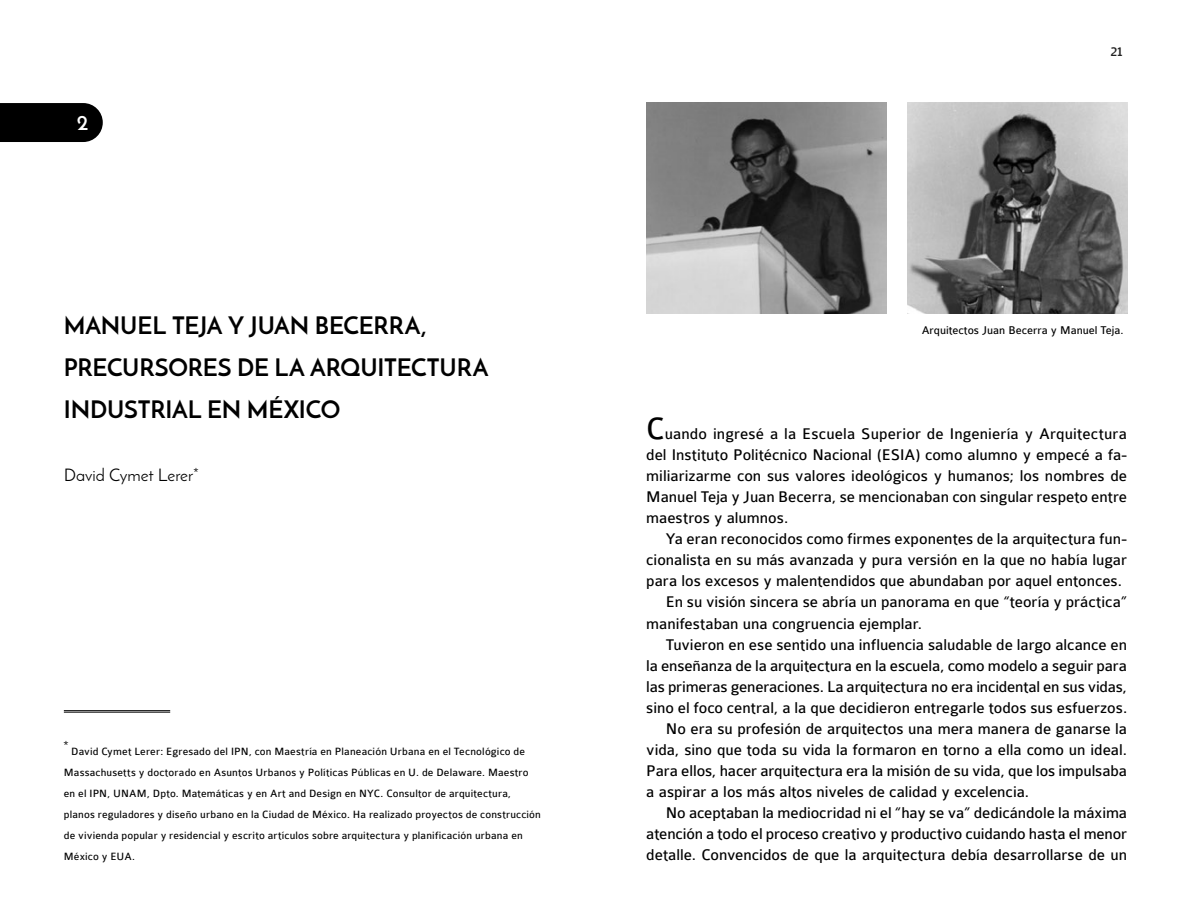
<style>
.page{position:relative;width:1191px;height:915px;background:#fff}
.page>*{position:absolute;margin:0;border:0;box-sizing:border-box;transform-origin:0 0}
.t1{font:700 24px/42px "Josefin Sans";letter-spacing:-.005em;color:#000}
.t2{font:700 21px "Josefin Sans";color:#fff}
.t3{font:17.25px "Josefin Sans";color:#000}
.t4{font:16.5px/21px "Colaborate";letter-spacing:-.005em;color:#000;text-align:justify}
.t5{font:12px "Colaborate";color:#000}
.t6{font:11.25px/21px "Colaborate";letter-spacing:.015em;color:#000}
.t7{font:700 11.25px "Euphemia UCAS";color:#212121}
.t8{font:10.95px "Colaborate";color:#000}
.s1{font-size:33px}
</style>
<div class="page">
<hr style="left:64px;top:710px;width:106px;height:1px;background:#000">
<hr style="left:64px;top:711px;width:106px;height:1px;background:#000">
<svg style="left:0;top:103px;width:103px;height:39px;background:#0b0b0b"></svg>
<img style="left:908px;top:103px;width:219px;height:210px">
<img style="left:646px;top:103px;width:240px;height:210px">
<p class="t2" style="left:77px;top:110px;width:13px">2</p>
<h1 class="t1" style="left:64px;top:304px;width:426px">MANUEL TEJA Y JUAN BECERRA,<br>PRECURSORES DE LA ARQUITECTURA<br>INDUSTRIAL EN MÉXICO</h1>
<p class="t3" style="left:64px;top:464px;width:136px">David Cymet Lerer<sup>*</sup></p>
<p class="t8" style="left:64px;top:739px;width:6px">*</p>
<p class="t6" style="left:64px;top:740px;width:478px;text-indent:7px">David Cymet Lerer: Egresado del IPN, con Maestría en Planeación Urbana en el Tecnológico de Massachusetts y doctorado en Asuntos Urbanos y Políticas Públicas en U. de Delaware. Maestro en el IPN, UNAM, Dpto. Matemáticas y en Art and Design en NYC. Consultor de arquitectura, planos reguladores y diseño urbano en la Ciudad de México. Ha realizado proyectos de construcción de vivienda popular y residencial y escrito artículos sobre arquitectura y planificación urbana en México y EUA.</p>
<p class="t7" style="left:1110px;top:43px;width:14px">21</p>
<p class="t5" style="left:921px;top:324px;width:203px">Arquitectos Juan Becerra y Manuel Teja.</p>
<p class="t4" style="left:646px;top:423px;width:482px"><span class="s1">C</span>uando ingresé a la Escuela Superior de Ingeniería y Arquitectura del Instituto Politécnico Nacional (ESIA) como alumno y empecé a fa&shy;miliarizarme con sus valores ideológicos y humanos; los nombres de Manuel Teja y Juan Becerra, se mencionaban con singular respeto entre maestros y alumnos.</p>
<p class="t4" style="left:666px;top:528px;width:463px">Ya eran reconocidos como firmes exponentes de la arquitectura fun-</p>
<p class="t4" style="left:646px;top:549px;width:482px">cionalista en su más avanzada y pura versión en la que no había lugar</p>
<p class="t4" style="left:646px;top:570px;width:477px">para los excesos y malentendidos que abundaban por aquel entonces.</p>
<p class="t4" style="left:666px;top:591px;width:463px">En su visión sincera se abría un panorama en que “teoría y práctica”</p>
<p class="t4" style="left:646px;top:612px;width:277px">manifestaban una congruencia ejemplar.</p>
<p class="t4" style="left:666px;top:633px;width:463px">Tuvieron en ese sentido una influencia saludable de largo alcance en</p>
<p class="t4" style="left:646px;top:654px;width:482px">la enseñanza de la arquitectura en la escuela, como modelo a seguir para</p>
<p class="t4" style="left:646px;top:675px;width:482px">las primeras generaciones. La arquitectura no era incidental en sus vidas,</p>
<p class="t4" style="left:646px;top:696px;width:482px">sino el foco central, a la que decidieron entregarle todos sus esfuerzos.</p>
<p class="t4" style="left:666px;top:717px;width:463px">No era su profesión de arquitectos una mera manera de ganarse la</p>
<p class="t4" style="left:646px;top:738px;width:482px">vida, sino que toda su vida la formaron en torno a ella como un ideal.</p>
<p class="t4" style="left:646px;top:759px;width:482px">Para ellos, hacer arquitectura era la misión de su vida, que los impulsaba</p>
<p class="t4" style="left:646px;top:780px;width:384px">a aspirar a los más altos niveles de calidad y excelencia.</p>
<p class="t4" style="left:666px;top:801px;width:463px">No aceptaban la mediocridad ni el “hay se va” dedicándole la máxima</p>
<p class="t4" style="left:646px;top:822px;width:482px">atención a todo el proceso creativo y productivo cuidando hasta el menor</p>
<p class="t4" style="left:646px;top:843px;width:482px">detalle. Convencidos de que la arquitectura debía desarrollarse de un</p>
</div>
